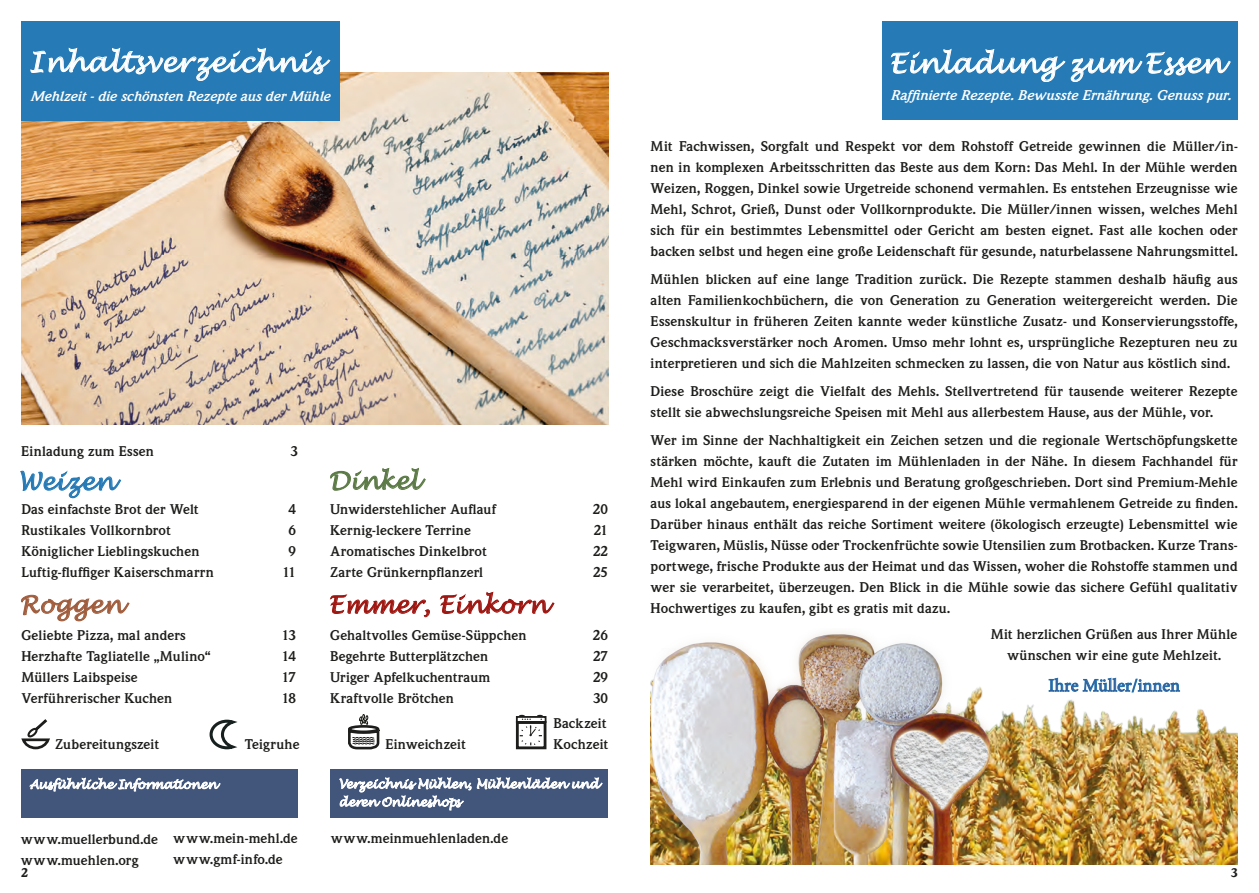
<style>
.page{position:relative;width:1259px;height:893px;background:#fff}
.page>*{position:absolute;margin:0;border:0;box-sizing:border-box;transform-origin:0 0}
.t1{font:italic 27px "Lucida Handwriting";letter-spacing:.02em;color:#fff}
.t2{font:italic 24px "Lucida Handwriting";color:#9e1611}
.t3{font:italic 24px "Lucida Handwriting";color:#a05d3d}
.t4{font:italic 24px "Lucida Handwriting";color:#267ab5}
.t5{font:italic 24px "Lucida Handwriting";color:#5b7a45}
.t6{font:18.15px "Minion Pro";color:#2f5f9b}
.t7{font:700 13.5px/21px "Weidemann SB";letter-spacing:.005em;color:#1d1d1b;text-align:justify}
.t8{font:italic 700 13.5px "Weidemann SB";letter-spacing:-.005em;color:#fff}
.t9{font:700 13.5px/21px "Weidemann SB";letter-spacing:.025em;color:#1d1d1b}
.t10{font:italic 12px/18px "Lucida Handwriting";letter-spacing:-.01em;color:#fff}
.t11{font:900 12px "Weidemann SB";color:#1d1d1b}
</style>
<div class="page">
<img style="left:21px;top:73px;width:587px;height:352px">
<div style="left:882px;top:21px;width:355px;height:99px;background:#267ab5"></div>
<div style="left:21px;top:21px;width:319px;height:99px;background:#267ab5"></div>
<div style="left:21px;top:770px;width:277px;height:48px;background:#42567c"></div>
<div style="left:331px;top:770px;width:277px;height:48px;background:#42567c"></div>
<svg style="left:891px;top:49px;width:340px;height:33px"></svg>
<img style="left:994px;top:690px;width:243px;height:174px">
<img style="left:650px;top:632px;width:344px;height:232px">
<img style="left:1048px;top:677px;width:132px;height:57px">
<svg style="left:30px;top:48px;width:300px;height:33px"></svg>
<svg style="left:338px;top:769px;width:265px;height:42px"></svg>
<svg style="left:21px;top:594px;width:109px;height:28px"></svg>
<svg style="left:330px;top:594px;width:100px;height:23px"></svg>
<svg style="left:440px;top:592px;width:114px;height:22px"></svg>
<svg style="left:20px;top:470px;width:101px;height:28px"></svg>
<svg style="left:330px;top:468px;width:96px;height:23px"></svg>
<svg style="left:21px;top:719px;width:29px;height:31px"></svg>
<svg style="left:209px;top:719px;width:29px;height:31px"></svg>
<div style="left:516px;top:721px;width:30px;height:28px;border:3px solid #1d1d1b"></div>
<div style="left:516px;top:716px;width:30px;height:7px;border:2px solid #1d1d1b"></div>
<svg style="left:519px;top:715px;width:24px;height:31px"></svg>
<svg style="left:348px;top:714px;width:32px;height:36px"></svg>
<svg style="left:29px;top:777px;width:192px;height:15px"></svg>
<h1 class="t1" style="left:29px;top:46px;width:295px">Inhaltsverzeichnis</h1>
<p class="t8" style="left:31px;top:88px;width:301px">Mehlzeit - die schönsten Rezepte aus der Mühle</p>
<p class="t7" style="left:21px;top:440px;width:134px">Einladung zum Essen</p>
<p class="t7" style="left:290px;top:440px;width:9px">3</p>
<h2 class="t4" style="left:18px;top:467px;width:97px">Weizen</h2>
<h2 class="t5" style="left:329px;top:466px;width:92px">Dinkel</h2>
<p class="t7" style="left:21px;top:498px;width:179px">Das einfachste Brot der Welt</p>
<p class="t7" style="left:289px;top:498px;width:9px">4</p>
<p class="t7" style="left:21px;top:519px;width:151px">Rustikales Vollkornbrot</p>
<p class="t7" style="left:289px;top:519px;width:9px">6</p>
<p class="t7" style="left:21px;top:540px;width:179px">Königlicher Lieblingskuchen</p>
<p class="t7" style="left:288px;top:540px;width:9px">9</p>
<p class="t7" style="left:21px;top:561px;width:194px">Luftig-fluffiger Kaiserschmarrn</p>
<p class="t7" style="left:282px;top:561px;width:15px">11</p>
<p class="t7" style="left:330px;top:498px;width:167px">Unwiderstehlicher Auflauf</p>
<p class="t7" style="left:593px;top:498px;width:17px">20</p>
<p class="t7" style="left:330px;top:519px;width:142px">Kernig-leckere Terrine</p>
<p class="t7" style="left:593px;top:519px;width:16px">21</p>
<p class="t7" style="left:330px;top:540px;width:158px">Aromatisches Dinkelbrot</p>
<p class="t7" style="left:593px;top:540px;width:17px">22</p>
<p class="t7" style="left:330px;top:561px;width:155px">Zarte Grünkernpflanzerl</p>
<p class="t7" style="left:593px;top:561px;width:17px">25</p>
<h2 class="t3" style="left:20px;top:590px;width:104px">Roggen</h2>
<h2 class="t2" style="left:329px;top:590px;width:220px">Emmer, Einkorn</h2>
<p class="t7" style="left:21px;top:624px;width:166px">Geliebte Pizza, mal anders</p>
<p class="t7" style="left:282px;top:624px;width:16px">13</p>
<p class="t7" style="left:21px;top:645px;width:190px">Herzhafte Tagliatelle „Mulino“</p>
<p class="t7" style="left:282px;top:645px;width:16px">14</p>
<p class="t7" style="left:21px;top:666px;width:118px">Müllers Laibspeise</p>
<p class="t7" style="left:282px;top:666px;width:16px">17</p>
<p class="t7" style="left:21px;top:687px;width:152px">Verführerischer Kuchen</p>
<p class="t7" style="left:282px;top:687px;width:16px">18</p>
<p class="t7" style="left:330px;top:624px;width:198px">Gehaltvolles Gemüse-Süppchen</p>
<p class="t7" style="left:593px;top:624px;width:17px">26</p>
<p class="t7" style="left:330px;top:645px;width:160px">Begehrte Butterplätzchen</p>
<p class="t7" style="left:593px;top:645px;width:17px">27</p>
<p class="t7" style="left:330px;top:666px;width:162px">Uriger Apfelkuchentraum</p>
<p class="t7" style="left:593px;top:666px;width:17px">29</p>
<p class="t7" style="left:330px;top:687px;width:125px">Kraftvolle Brötchen</p>
<p class="t7" style="left:593px;top:687px;width:17px">30</p>
<p class="t7" style="left:553px;top:713px;width:55px">Backzeit</p>
<p class="t7" style="left:55px;top:734px;width:105px">Zubereitungszeit</p>
<p class="t7" style="left:245px;top:734px;width:56px">Teigruhe</p>
<p class="t7" style="left:385px;top:734px;width:82px">Einweichzeit</p>
<p class="t7" style="left:553px;top:734px;width:56px">Kochzeit</p>
<p class="t10" style="left:30px;top:776px;width:189px">Ausführliche Informationen</p>
<p class="t10" style="left:339px;top:775px;width:262px">Verzeichnis Mühlen, Mühlenläden und deren Onlineshops</p>
<h1 class="t1" style="left:889px;top:47px;width:335px">Einladung zum Essen</h1>
<p class="t8" style="left:891px;top:87px;width:342px">Raffinierte Rezepte. Bewusste Ernährung. Genuss pur.</p>
<p class="t7" style="left:650px;top:135px;width:588px">Mit Fachwissen, Sorgfalt und Respekt vor dem Rohstoff Getreide gewinnen die Müller/in&shy;nen in komplexen Arbeitsschritten das Beste aus dem Korn: Das Mehl. In der Mühle werden Weizen, Roggen, Dinkel sowie Urgetreide schonend vermahlen. Es entstehen Erzeugnisse wie Mehl, Schrot, Grieß, Dunst oder Vollkornprodukte. Die Müller/innen wissen, welches Mehl sich für ein bestimmtes Lebensmittel oder Gericht am besten eignet. Fast alle kochen oder backen selbst und hegen eine große Leidenschaft für gesunde, naturbelassene Nahrungsmittel.</p>
<p class="t7" style="left:650px;top:269px;width:588px">Mühlen blicken auf eine lange Tradition zurück. Die Rezepte stammen deshalb häufig aus alten Familienkochbüchern, die von Generation zu Generation weitergereicht werden. Die Essenskultur in früheren Zeiten kannte weder künstliche Zusatz- und Konservierungsstoffe, Geschmacksverstärker noch Aromen. Umso mehr lohnt es, ursprüngliche Rezepturen neu zu interpretieren und sich die Mahlzeiten schmecken zu lassen, die von Natur aus köstlich sind.</p>
<p class="t7" style="left:650px;top:381px;width:588px">Diese Broschüre zeigt die Vielfalt des Mehls. Stellvertretend für tausende weiterer Rezepte stellt sie abwechslungsreiche Speisen mit Mehl aus allerbestem Hause, aus der Mühle, vor.</p>
<p class="t7" style="left:650px;top:430px;width:588px">Wer im Sinne der Nachhaltigkeit ein Zeichen setzen und die regionale Wertschöpfungskette stärken möchte, kauft die Zutaten im Mühlenladen in der Nähe. In diesem Fachhandel für Mehl wird Einkaufen zum Erlebnis und Beratung großgeschrieben. Dort sind Premium-Mehle aus lokal angebautem, energiesparend in der eigenen Mühle vermahlenem Getreide zu finden.<br>Darüber hinaus enthält das reiche Sortiment weitere (ökologisch erzeugte) Lebensmittel wie Teigwaren, Müslis, Nüsse oder Trockenfrüchte sowie Utensilien zum Brotbacken. Kurze Trans&shy;portwege, frische Produkte aus der Heimat und das Wissen, woher die Rohstoffe stammen und wer sie verarbeitet, überzeugen. Den Blick in die Mühle sowie das sichere Gefühl qualitativ Hochwertiges zu kaufen, gibt es gratis mit dazu.</p>
<p class="t7" style="left:990px;top:624px;width:248px;text-align:center">Mit herzlichen Grüßen aus Ihrer Mühle wünschen wir eine gute Mehlzeit.</p>
<h3 class="t6" style="left:1048px;top:673px;width:133px">Ihre Müller/innen</h3>
<p class="t7" style="left:21px;top:828px;width:139px">www.muellerbund.de www.muehlen.org</p>
<p class="t7" style="left:331px;top:828px;width:179px">www.meinmuehlenladen.de</p>
<p class="t9" style="left:173px;top:828px;width:126px">www.mein-mehl.de www.gmf-info.de</p>
<p class="t11" style="left:21px;top:866px;width:9px">2</p>
<p class="t11" style="left:1230px;top:865px;width:9px">3</p>
</div>
